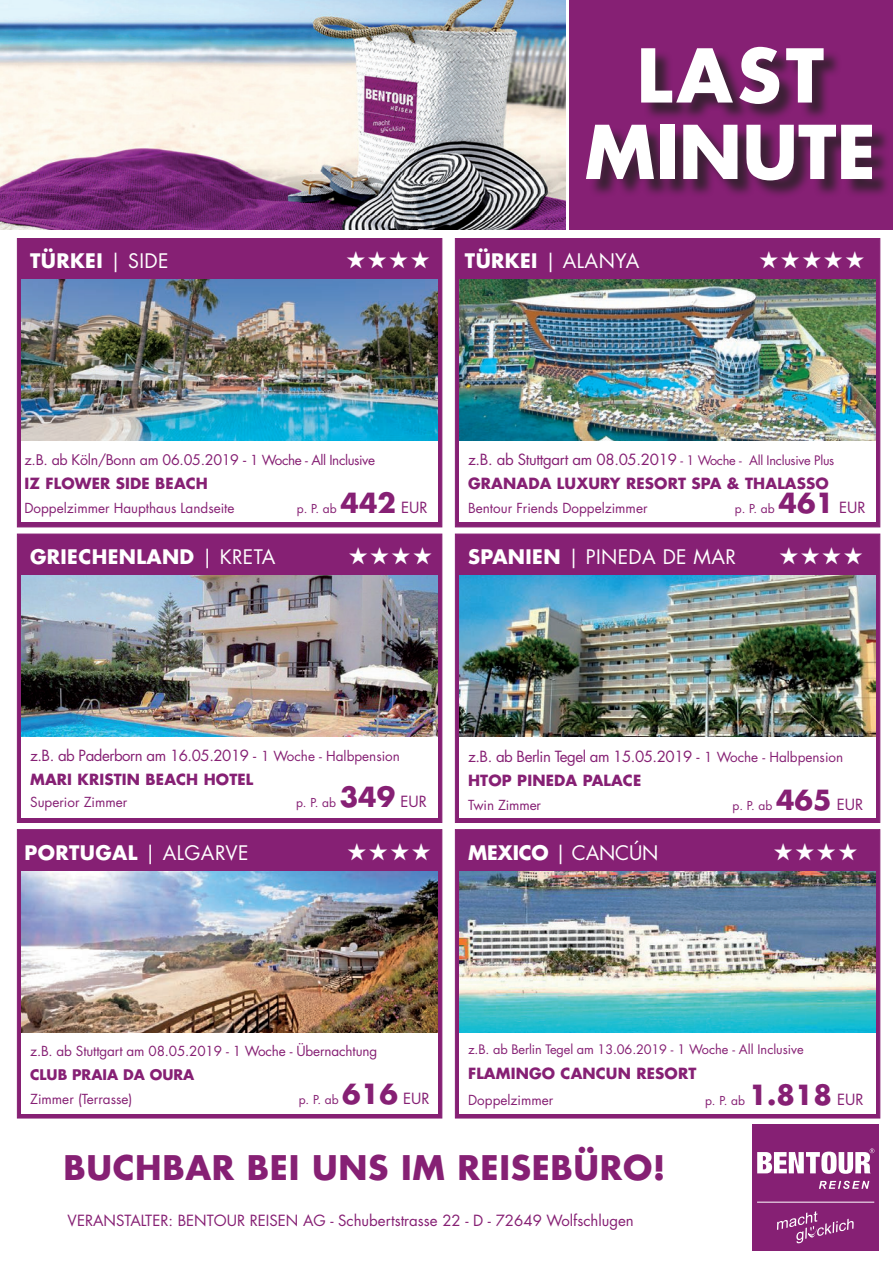
<style>
.page{position:relative;width:893px;height:1263px;background:#fff}
.page>*{position:absolute;margin:0;border:0;box-sizing:border-box;transform-origin:0 0}
.t1{font:700 72px/76.5px "Futura Std";color:#fff;text-align:center}
.t2{font:700 33px "Futura Std";letter-spacing:.02em;color:#862074}
.t3{font:700 27px "Futura Std";color:#862074}
.t4{font:24px "Zapf Dingbats ITC";color:#fff}
.t5{font:700 19.5px "Futura Std";letter-spacing:.02em;color:#fff}
.t6{font:19.5px "Futura Std";letter-spacing:.02em;color:#fff}
.t7{font:15px/24px "Futura Std";letter-spacing:-.03em;color:#862074}
.t8{font:700 15px/24px "Futura Std";letter-spacing:.01em;color:#862074}
.t9{font:15px "Futura Std";color:#862074}
.t10{font:14.25px "Futura Std";letter-spacing:-.02em;color:#862074}
.t11{font:700 14.25px "Futura Std";color:#862074}
.t12{font:13.5px "Futura Std";color:#862074}
.t13{font:12.75px "Futura Std";letter-spacing:-.01em;color:#862074}
.t14{font:12px "Futura Std";color:#862074}
.s1{font-weight:400}
.s2{font-weight:700}
.s3{font-size:15px}
.s4{font-size:13.5px}
.s5{font-weight:400;font-size:15px}
.s6{font-weight:400;font-size:12.75px}
</style>
<div class="page">
<div style="left:570px;top:0;width:323px;height:230px;background:#862074"></div>
<div style="left:589px;top:49px;width:302px;height:150px;background:#231f20;opacity:.75"></div>
<div style="left:753px;top:1125px;width:126px;height:126px;background:#862074"></div>
<hr style="left:757px;top:1202px;width:117px;height:1px;background:#fff">
<svg style="left:757px;top:1148px;width:117px;height:26px"></svg>
<svg style="left:777px;top:1211px;width:77px;height:32px"></svg>
<svg style="left:819px;top:1181px;width:50px;height:8px"></svg>
<div style="left:17px;top:238px;width:425px;height:289px;background:#862074"></div>
<img style="left:21px;top:280px;width:417px;height:161px">
<div style="left:455px;top:238px;width:425px;height:289px;background:#862074"></div>
<img style="left:459px;top:280px;width:417px;height:161px">
<div style="left:17px;top:534px;width:425px;height:289px;background:#862074"></div>
<img style="left:21px;top:575px;width:417px;height:162px">
<div style="left:455px;top:534px;width:425px;height:289px;background:#862074"></div>
<img style="left:459px;top:575px;width:417px;height:162px">
<div style="left:17px;top:829px;width:425px;height:289px;background:#862074;border:1px solid #862074"></div>
<img style="left:21px;top:871px;width:417px;height:162px">
<div style="left:455px;top:829px;width:425px;height:289px;background:#862074;border:1px solid #862074"></div>
<img style="left:459px;top:871px;width:417px;height:162px">
<div style="left:21px;top:441px;width:417px;height:81px;background:#fff"></div>
<div style="left:459px;top:441px;width:417px;height:81px;background:#fff"></div>
<div style="left:21px;top:737px;width:417px;height:81px;background:#fff"></div>
<div style="left:459px;top:737px;width:417px;height:81px;background:#fff"></div>
<div style="left:21px;top:1033px;width:417px;height:80px;background:#fff"></div>
<div style="left:459px;top:1033px;width:417px;height:80px;background:#fff"></div>
<img style="left:0;top:0;width:566px;height:230px">
<h1 class="t1" style="left:585px;top:36px;width:293px">LAST<br>MINUTE</h1>
<h3 class="t5" style="left:30px;top:248px;width:140px">TÜRKEI <span class="s1">| SIDE</span></h3>
<h3 class="t4" style="left:346px;top:249px;width:85px">★ ★ ★ ★</h3>
<h3 class="t6" style="left:465px;top:249px;width:176px"><span class="s2">TÜRKEI</span> | ALANYA</h3>
<h3 class="t4" style="left:759px;top:249px;width:107px">★ ★ ★ ★ ★</h3>
<p class="t10" style="left:24px;top:451px;width:352px">z.B. ab Köln/Bonn am 06.05.2019 <span class="s3">-</span> <span class="s4">1 Woche - All Inclusive</span></p>
<p class="t8" style="left:24px;top:471px;width:185px">IZ FLOWER SIDE BEACH</p>
<p class="t12" style="left:24px;top:500px;width:212px">Doppelzimmer Haupthaus Landseite</p>
<p class="t14" style="left:297px;top:501px;width:41px">p. P. ab</p>
<h3 class="t3" style="left:340px;top:485px;width:89px">442 <span class="s5">EUR</span></h3>
<p class="t8" style="left:468px;top:447px;width:368px"><span class="s1">z.B. ab Stuttgart am 08.05.2019</span> <span class="s6">- 1 Woche - All Inclusive Plus<br></span>GRANADA LUXURY RESORT SPA &amp; THALASSO</p>
<p class="t12" style="left:468px;top:500px;width:181px">Bentour Friends Doppelzimmer</p>
<p class="t14" style="left:735px;top:501px;width:41px">p. P. ab</p>
<h3 class="t3" style="left:778px;top:485px;width:89px">461 <span class="s5">EUR</span></h3>
<h3 class="t5" style="left:30px;top:544px;width:247px">GRIECHENLAND <span class="s1">| KRETA</span></h3>
<h3 class="t4" style="left:348px;top:544px;width:85px">★ ★ ★ ★</h3>
<h3 class="t6" style="left:468px;top:544px;width:269px"><span class="s2">SPANIEN</span> | PINEDA DE MAR</h3>
<h3 class="t4" style="left:779px;top:544px;width:85px">★ ★ ★ ★</h3>
<p class="t7" style="left:30px;top:743px;width:371px">z.B. ab Paderborn am 16.05.2019 - <span class="s4">1 Woche - Halbpension<br></span><span class="s2">MARI KRISTIN BEACH HOTEL</span></p>
<p class="t12" style="left:30px;top:794px;width:99px">Superior Zimmer</p>
<p class="t14" style="left:296px;top:795px;width:41px">p. P. ab</p>
<h3 class="t3" style="left:340px;top:779px;width:89px">349 <span class="s5">EUR</span></h3>
<p class="t7" style="left:468px;top:745px;width:377px">z.B. ab Berlin Tegel am 15.05.2019 - <span class="s4">1 Woche - Halbpension<br></span><span class="s2">HTOP PINEDA PALACE</span></p>
<p class="t12" style="left:468px;top:796px;width:74px">Twin Zimmer</p>
<p class="t14" style="left:732px;top:798px;width:41px">p. P. ab</p>
<h3 class="t3" style="left:776px;top:782px;width:89px">465 <span class="s5">EUR</span></h3>
<h3 class="t5" style="left:24px;top:839px;width:226px">PORTUGAL <span class="s1">| ALGARVE</span></h3>
<h3 class="t4" style="left:347px;top:840px;width:85px">★ ★ ★ ★</h3>
<h3 class="t6" style="left:468px;top:840px;width:192px"><span class="s2">MEXICO</span> | CANCÚN</h3>
<h3 class="t4" style="left:774px;top:840px;width:85px">★ ★ ★ ★</h3>
<p class="t12" style="left:30px;top:1043px;width:349px">z.B. ab Stuttgart am 08.05.2019 - 1 Woche - Übernachtung</p>
<p class="t11" style="left:30px;top:1065px;width:166px">CLUB PRAIA DA OURA</p>
<p class="t12" style="left:30px;top:1091px;width:104px">Zimmer (Terrasse)</p>
<p class="t14" style="left:299px;top:1092px;width:41px">p. P. ab</p>
<h3 class="t3" style="left:342px;top:1076px;width:89px">616 <span class="s5">EUR</span></h3>
<p class="t13" style="left:468px;top:1041px;width:337px">z.B. ab Berlin Tegel am 13.06.2019 - 1 Woche - All Inclusive</p>
<p class="t8" style="left:468px;top:1061px;width:230px">FLAMINGO CANCUN RESORT</p>
<p class="t12" style="left:468px;top:1091px;width:87px">Doppelzimmer</p>
<p class="t14" style="left:705px;top:1092px;width:41px">p. P. ab</p>
<h3 class="t3" style="left:749px;top:1076px;width:116px">1.818 <span class="s5">EUR</span></h3>
<h2 class="t2" style="left:63px;top:1145px;width:604px">BUCHBAR BEI UNS IM REISEBÜRO!</h2>
<p class="t9" style="left:68px;top:1211px;width:568px">VERANSTALTER: BENTOUR REISEN AG - Schubertstrasse 22 - D - 72649 Wolfschlugen</p>
</div>
